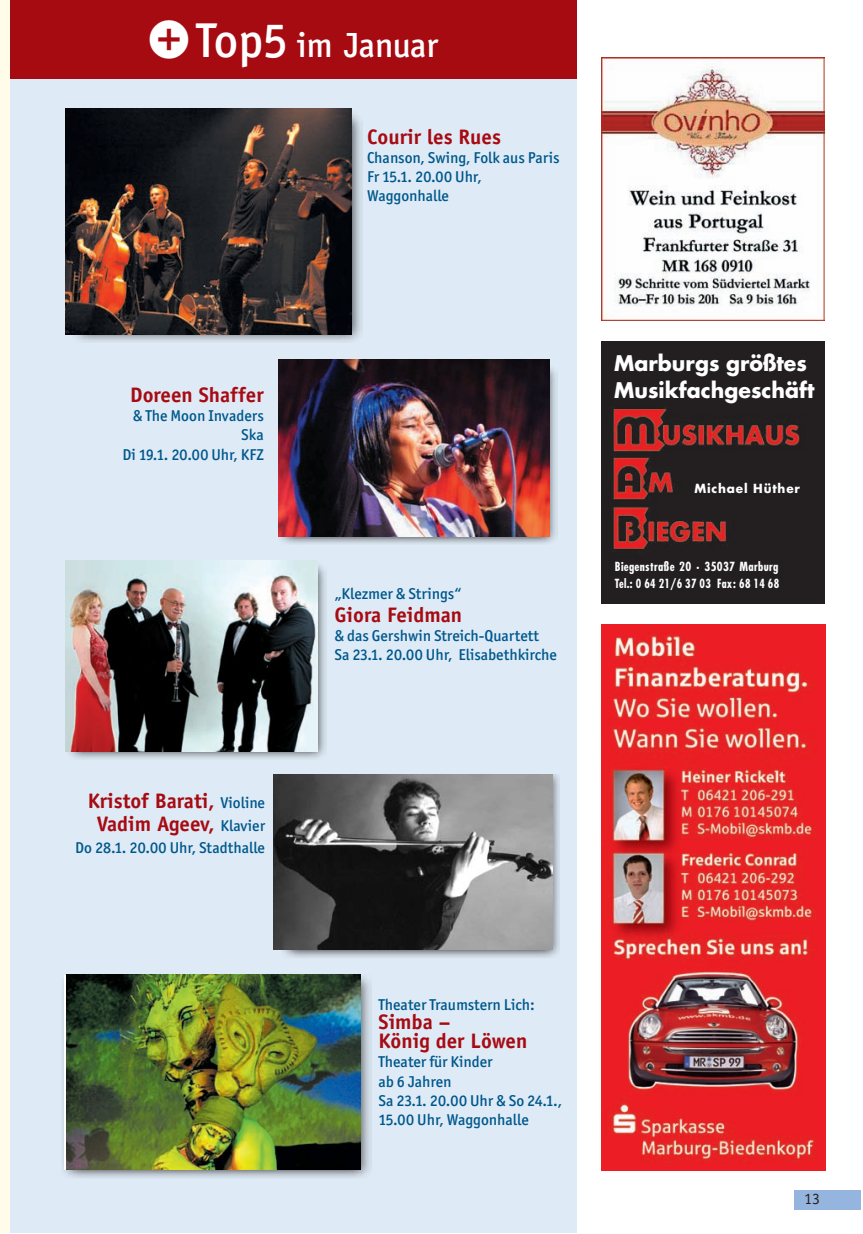
<style>
.page{position:relative;width:863px;height:1234px;background:#fff}
.page>*{position:absolute;margin:0;border:0;box-sizing:border-box;transform-origin:0 0}
.t1{font:500 35px "Officina San ITC";letter-spacing:-.015em;color:#fff}
.t2{font:700 21px/19.2px "Officina Sans";color:#a70b12}
.t3{font:700 21px/26.2px "Futura";color:#fff}
.t4{font:500 15.75px/19.2px "Officina San ITC";color:#00578b}
.t5{font:15.75px "Officina Sans";color:#231f20}
.t6{font:700 condensed 12.25px/17.5px "Futura";letter-spacing:.025em;color:#fff}
.t7{font:700 12.25px "Futura";letter-spacing:.07em;color:#fff}
.s1{font-size:49px}
.s2{font-family:"Officina San ITC";font-weight:500;font-size:15.75px;color:#00578b}
</style>
<div class="page">
<div style="left:0;top:0;width:10px;height:1232px;background:#fffde9"></div>
<div style="left:10px;top:0;width:566px;height:1232px;background:#deebf7"></div>
<div style="left:794px;top:1189px;width:67px;height:20px;background:#95b5de"></div>
<img style="left:73px;top:111px;width:289px;height:231px">
<img style="left:282px;top:774px;width:278px;height:184px">
<img style="left:278px;top:364px;width:279px;height:180px">
<img style="left:69px;top:565px;width:257px;height:194px">
<img style="left:66px;top:561px;width:252px;height:191px">
<img style="left:278px;top:360px;width:271px;height:176px">
<img style="left:62px;top:975px;width:310px;height:203px">
<img style="left:66px;top:975px;width:294px;height:194px">
<img style="left:65px;top:108px;width:286px;height:226px">
<img style="left:273px;top:775px;width:279px;height:174px">
<img style="left:602px;top:624px;width:223px;height:546px">
<img style="left:602px;top:58px;width:223px;height:262px">
<div style="left:602px;top:341px;width:223px;height:262px;background:#231f20"></div>
<img style="left:613px;top:408px;width:187px;height:141px">
<div style="left:694px;top:483px;width:110px;height:22px;background:#231f20"></div>
<div style="left:10px;top:0;width:566px;height:78px;background:#a70b12"></div>
<p class="t1" style="left:150px;top:31px;width:290px"><sup>❸☎</sup><span class="s1">Top5</span> im Januar</p>
<p class="t2" style="left:367px;top:129px;width:135px">Courir les Rues</p>
<p class="t4" style="left:367px;top:149px;width:194px">Chanson, Swing, Folk aus Paris<br>Fr 15.1. 20.00 Uhr,<br>Waggonhalle</p>
<p class="t2" style="left:130px;top:387px;width:135px">Doreen Shaffer</p>
<p class="t4" style="left:122px;top:407px;width:143px;text-align:right">&amp; The Moon Invaders<br>Ska<br>Di 19.1. 20.00 Uhr, KFZ</p>
<p class="t2" style="left:88px;top:791px;width:179px;line-height:22.8px;text-align:center">Kristof Barati, <span class="s2">Violine<br></span>Vadim Ageev, <span class="s2">Klavier</span></p>
<p class="t4" style="left:75px;top:839px;width:191px">Do 28.1. 20.00 Uhr, Stadthalle</p>
<p class="t4" style="left:334px;top:585px;width:128px">„Klezmer &amp; Strings“</p>
<p class="t2" style="left:334px;top:607px;width:129px">Giora Feidman</p>
<p class="t4" style="left:334px;top:627px;width:224px">&amp; das Gershwin Streich-Quartett<br>Sa 23.1. 20.00 Uhr, Elisabethkirche</p>
<p class="t3" style="left:614px;top:352px;width:202px">Marburgs größtes<br>Musikfachgeschäft</p>
<p class="t7" style="left:694px;top:482px;width:107px">Michael Hüther</p>
<p class="t6" style="left:615px;top:558px;width:166px">Biegenstraße 20 · 35037 Marburg<br>Tel.: 0 64 21/6 37 03 Fax: 68 14 68</p>
<p class="t4" style="left:378px;top:996px;width:158px">Theater Traumstern Lich:</p>
<p class="t2" style="left:378px;top:1014px;width:150px">Simba –<br>König der Löwen</p>
<p class="t4" style="left:378px;top:1053px;width:185px">Theater für Kinder<br>ab 6 Jahren<br>Sa 23.1. 20.00 Uhr &amp; So 24.1.,<br>15.00 Uhr, Waggonhalle</p>
<p class="t5" style="left:804px;top:1192px;width:17px">13</p>
</div>
